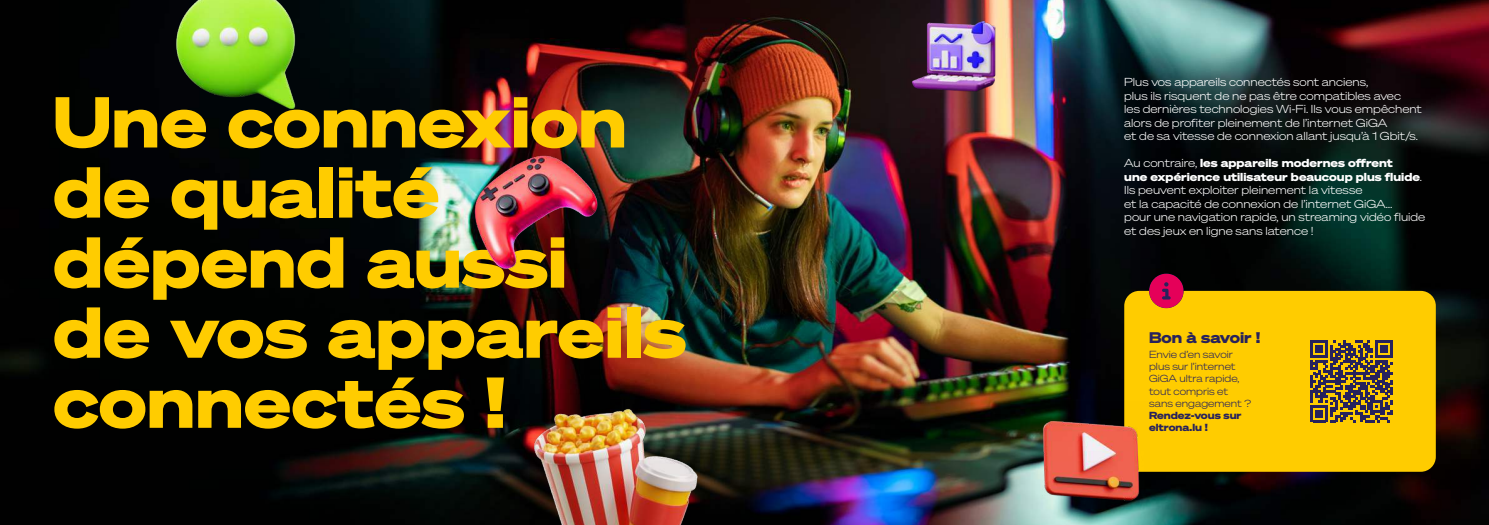
<style>
.page{position:relative;width:1489px;height:525px;background:#fff}
.page>*{position:absolute;margin:0;border:0;box-sizing:border-box;transform-origin:0 0}
.t1{font:700 70px/70px "Sohne Breit";color:#fc0}
.t2{font:700 15px "Sohne Breit";color:#28225c}
.t3{font:11.25px/13.5px "Sohne Breit Leicht";color:#fff}
.t4{font:700 11.25px/13.5px "Sohne Breit";color:#fff}
.t5{font:10px/12px "Sohne Breit Leicht";color:#28225c}
.t6{font:700 10px/12px "Sohne Breit";color:#28225c}
.s1{font-family:"Sohne Breit Leicht";font-weight:400}
</style>
<div class="page">
<img style="left:0;top:0;width:1488px;height:524px">
<div style="left:1124px;top:291px;width:311px;height:180px;background:#fc0;border-radius:15px"></div>
<svg style="left:1148px;top:273px;width:35px;height:35px"></svg>
<svg style="left:1310px;top:340px;width:82px;height:82px"></svg>
<img style="left:1032px;top:401px;width:116px;height:116px">
<img style="left:907px;top:10px;width:92px;height:93px">
<img style="left:446px;top:144px;width:187px;height:129px">
<img style="left:530px;top:393px;width:174px;height:131px">
<img style="left:156px;top:0;width:163px;height:125px">
<h1 class="t1" style="left:53px;top:93px;width:634px">Une connexion de qualité dépend aussi<br>de vos appareils connectés !</h1>
<p class="t3" style="left:1124px;top:75px;width:299px">Plus vos appareils connectés sont anciens,<br>plus ils risquent de ne pas être compatibles avec<br>les dernières technologies Wi-Fi. Ils vous empêchent alors de profiter pleinement de l’internet GiGA<br>et de sa vitesse de connexion allant jusqu’à 1 Gbit/s.</p>
<p class="t4" style="left:1124px;top:157px;width:299px"><span class="s1">Au contraire,</span> les appareils modernes offrent<br>une expérience utilisateur beaucoup plus fluide<span class="s1">.</span></p>
<p class="t3" style="left:1124px;top:183px;width:302px">Ils peuvent exploiter pleinement la vitesse<br>et la capacité de connexion de l’internet GiGA…<br>pour une navigation rapide, un streaming vidéo fluide et des jeux en ligne sans latence !</p>
<h2 class="t2" style="left:1148px;top:332px;width:113px">Bon à savoir !</h2>
<p class="t5" style="left:1148px;top:348px;width:103px">Envie d’en savoir plus sur l’internet<br>GiGA ultra rapide, tout compris et sans engagement ?</p>
<p class="t6" style="left:1148px;top:409px;width:94px">Rendez-vous sur eltrona.lu !</p>
</div>
